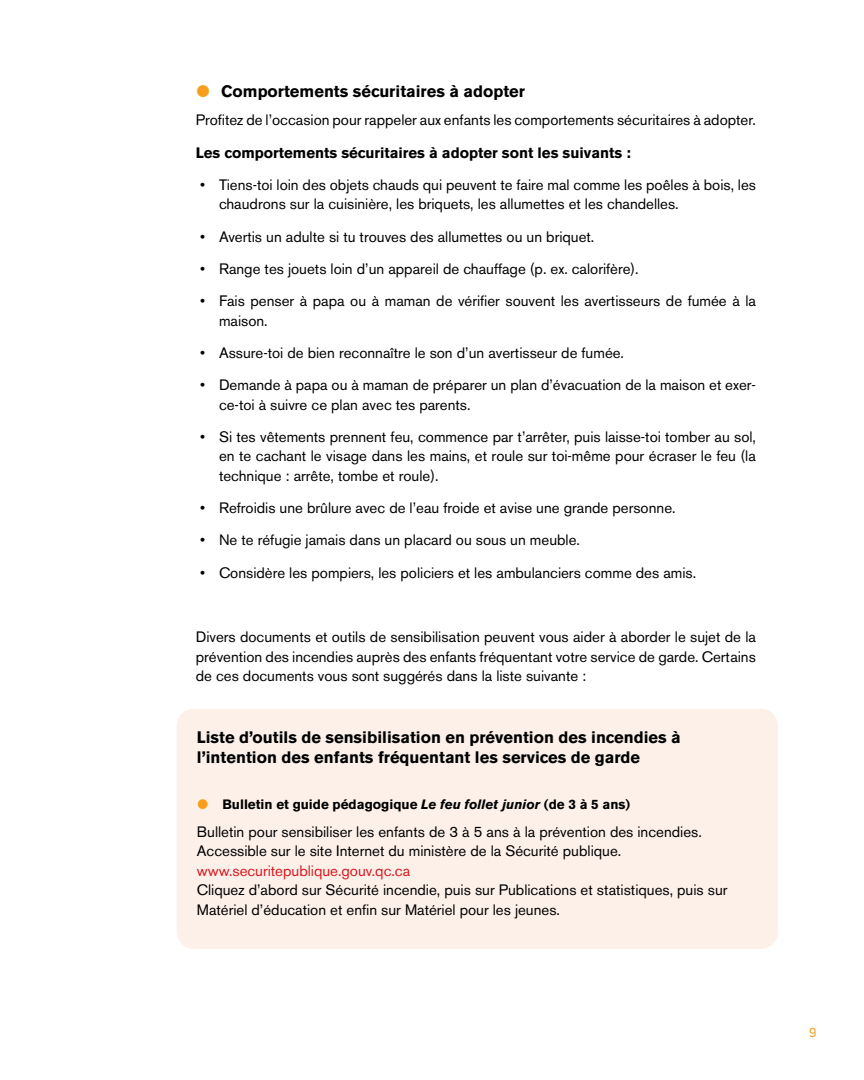
<style>
.page{position:relative;width:864px;height:1080px;background:#fff}
.page>*{position:absolute;margin:0;border:0;box-sizing:border-box;transform-origin:0 0}
.t1{font:700 16.5px/19.8px "Akzidenz Grotesk BE";color:#000}
.t2{font:15px/19.5px "Akzidenz Grotesk BE";color:#000}
.t3{font:700 15px "Akzidenz Grotesk BE";color:#000}
.t4{font:15px "Akzidenz Grotesk BE";color:#d71920}
.t5{font:700 13.5px "Akzidenz Grotesk BE";color:#000}
.t6{font:13.5px "Anivers";color:#f99d1c}
.s1{font-style:italic}
</style>
<div class="page">
<div style="left:177px;top:709px;width:601px;height:240px;background:#fcf0e9;border-radius:18px"></div>
<p class="t1" style="left:221px;top:82px;width:305px">Comportements sécuritaires à adopter</p>
<p class="t2" style="left:196px;top:110px;width:562px">Profitez de l’occasion pour rappeler aux enfants les comportements sécuritaires à adopter.</p>
<p class="t3" style="left:196px;top:144px;width:436px">Les comportements sécuritaires à adopter sont les suivants :</p>
<p class="t2" style="left:219px;top:175px;width:539px;text-indent:-19px">• Tiens-toi loin des objets chauds qui peuvent te faire mal comme les poêles à bois, les chaudrons sur la cuisinière, les briquets, les allumettes et les chandelles.</p>
<p class="t2" style="left:200px;top:227px;width:396px">• Avertis un adulte si tu trouves des allumettes ou un briquet.</p>
<p class="t2" style="left:200px;top:259px;width:440px">• Range tes jouets loin d’un appareil de chauffage (p. ex. calorifère).</p>
<p class="t2" style="left:219px;top:291px;width:539px;text-indent:-19px">• Fais penser à papa ou à maman de vérifier souvent les avertisseurs de fumée à la maison.</p>
<p class="t2" style="left:200px;top:343px;width:425px">• Assure-toi de bien reconnaître le son d’un avertisseur de fumée.</p>
<p class="t2" style="left:219px;top:375px;width:538px;text-indent:-19px">• Demande à papa ou à maman de préparer un plan d’évacuation de la maison et exer&shy;ce-toi à suivre ce plan avec tes parents.</p>
<p class="t2" style="left:219px;top:427px;width:539px;text-align:justify;text-indent:-19px">• Si tes vêtements prennent feu, commence par t’arrêter, puis laisse-toi tomber au sol, en te cachant le visage dans les mains, et roule sur toi-même pour écraser le feu (la technique : arrête, tombe et roule).</p>
<p class="t2" style="left:200px;top:498px;width:477px">• Refroidis une brûlure avec de l’eau froide et avise une grande personne.</p>
<p class="t2" style="left:200px;top:530px;width:381px">• Ne te réfugie jamais dans un placard ou sous un meuble.</p>
<p class="t2" style="left:200px;top:563px;width:497px">• Considère les pompiers, les policiers et les ambulanciers comme des amis.</p>
<p class="t2" style="left:196px;top:627px;width:562px;text-align:justify">Divers documents et outils de sensibilisation peuvent vous aider à aborder le sujet de la prévention des incendies auprès des enfants fréquentant votre service de garde. Certains de ces documents vous sont suggérés dans la liste suivante :</p>
<p class="t1" style="left:197px;top:727px;width:486px">Liste d’outils de sensibilisation en prévention des incendies à l’intention des enfants fréquentant les services de garde</p>
<p class="t5" style="left:222px;top:796px;width:409px">Bulletin et guide pédagogique <span class="s1">Le feu follet junior</span> (de 3 à 5 ans)</p>
<p class="t2" style="left:197px;top:822px;width:507px">Bulletin pour sensibiliser les enfants de 3 à 5 ans à la prévention des incendies.<br>Accessible sur le site Internet du ministère de la Sécurité publique.</p>
<p class="t4" style="left:197px;top:861px;width:215px">www.securitepublique.gouv.qc.ca</p>
<p class="t2" style="left:197px;top:880px;width:532px">Cliquez d’abord sur Sécurité incendie, puis sur Publications et statistiques, puis sur<br>Matériel d’éducation et enfin sur Matériel pour les jeunes.</p>
<p class="t6" style="left:809px;top:1023px;width:9px">9</p>
</div>
